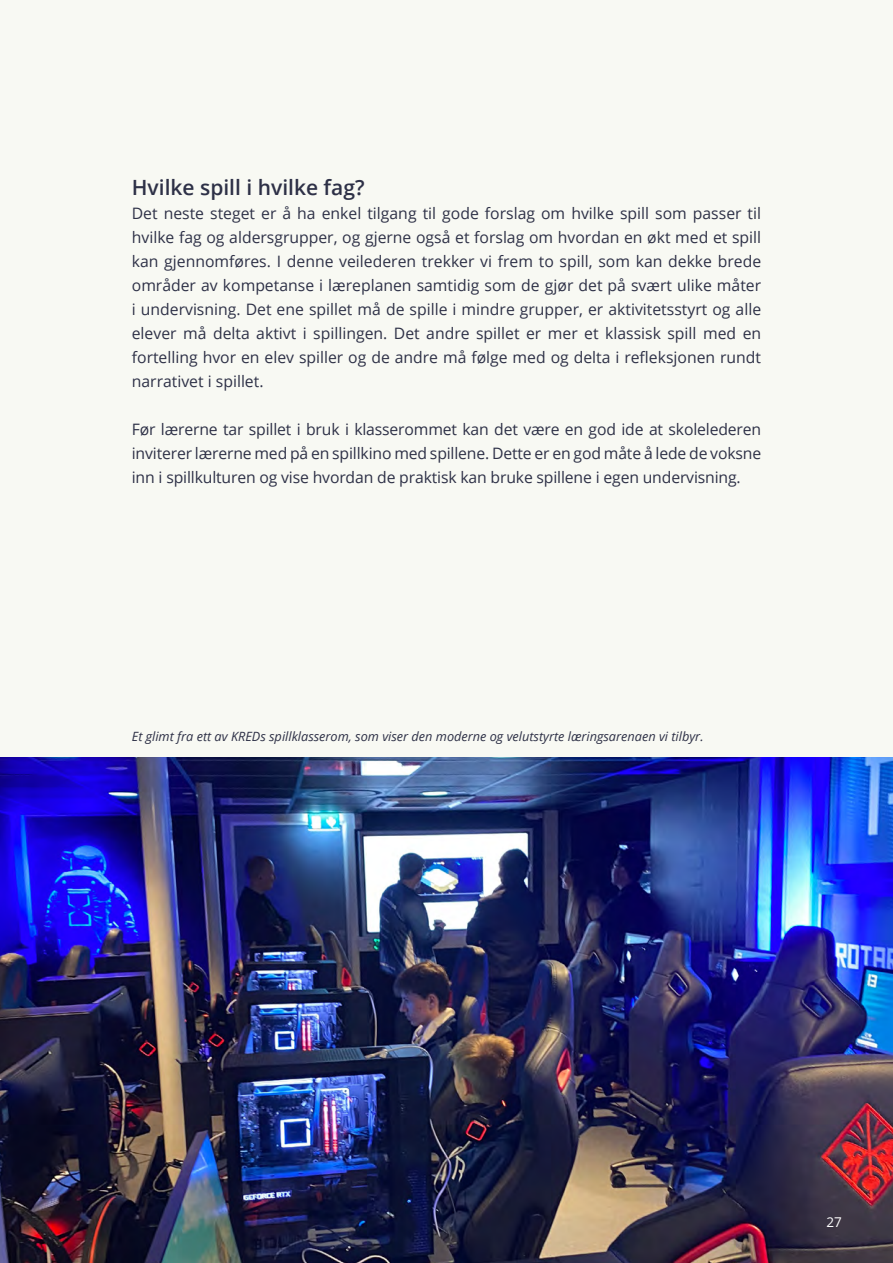
<style>
.page{position:relative;width:893px;height:1263px;background:#f8f9f3}
.page>*{position:absolute;margin:0;border:0;box-sizing:border-box;transform-origin:0 0}
.t1{font:600 21px "Open Sans";color:#2e3147}
.t2{font:15.75px/24px "Open Sans";letter-spacing:-.005em;color:#2e3147;text-align:justify}
.t3{font:13.5px "Open Sans";color:#fff}
.t4{font:italic 12.75px "Open Sans";color:#2e3147}
</style>
<div class="page">
<img style="left:0;top:758px;width:893px;height:505px">
<h1 class="t1" style="left:132px;top:173px;width:234px">Hvilke spill i hvilke fag?</h1>
<p class="t2" style="left:132px;top:201px;width:631px">Det neste steget er å ha enkel tilgang til gode forslag om hvilke spill som passer til hvilke fag og aldersgrupper, og gjerne også et forslag om hvordan en økt med et spill kan gjennomføres. I denne veilederen trekker vi frem to spill, som kan dekke brede områder av kompetanse i læreplanen samtidig som de gjør det på svært ulike måter i undervisning. Det ene spillet må de spille i mindre grupper, er aktivitetsstyrt og alle elever må delta aktivt i spillingen. Det andre spillet er mer et klassisk spill med en fortelling hvor en elev spiller og de andre må følge med og delta i refleksjonen rundt narrativet i spillet.</p>
<p class="t2" style="left:132px;top:417px;width:631px">Før lærerne tar spillet i bruk i klasserommet kan det være en god ide at skolelederen inviterer lærerne med på en spillkino med spillene. Dette er en god måte å lede de voksne inn i spillkulturen og vise hvordan de praktisk kan bruke spillene i egen undervisning.</p>
<p class="t4" style="left:132px;top:727px;width:573px">Et glimt fra ett av KREDs spillklasserom, som viser den moderne og velutstyrte læringsarenaen vi tilbyr.</p>
<p class="t3" style="left:826px;top:1213px;width:17px">27</p>
</div>
